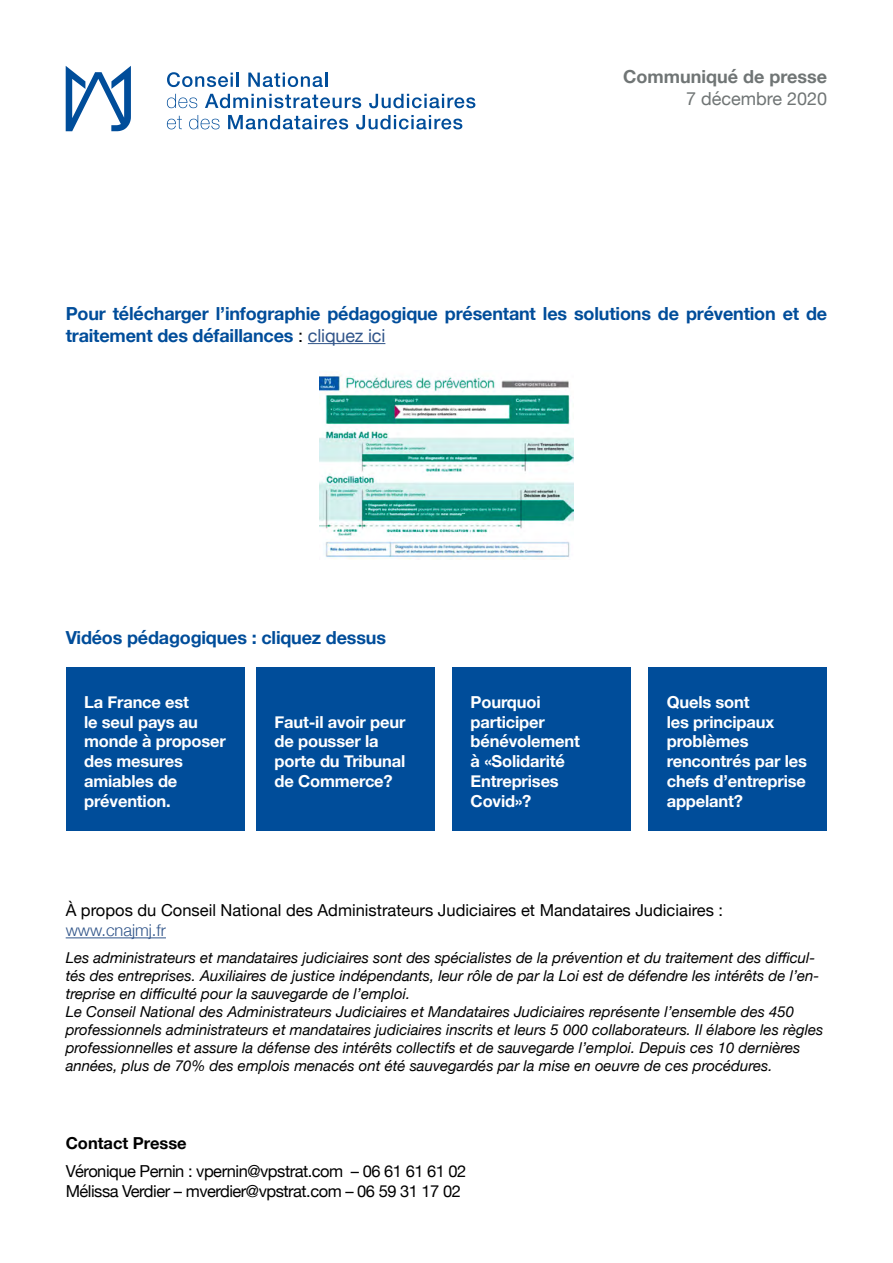
<style>
.page{position:relative;width:893px;height:1263px;background:#fff}
.page>*{position:absolute;margin:0;border:0;box-sizing:border-box;transform-origin:0 0}
.Texte_courant{font:700 18px/21.6px "Helvetica Neue";letter-spacing:-.01em;color:#004d9a}
.Texte_courant-2{font:700 18px "Helvetica Neue";color:#707575}
.Texte_courant-3{font:18px "Helvetica Neue";color:#707575}
.Texte_courant-4{font:700 16.5px/19.8px "Helvetica Neue";letter-spacing:-.01em;color:#fff}
.Texte_courant-5{font:16.5px "Helvetica Neue";letter-spacing:-.02em;color:#000}
.Texte_courant-6{font:16.5px "Helvetica Neue";color:#000}
.Texte_courant-7{font:700 16.5px "Helvetica Neue";color:#000}
.Texte_courant-8{font:300 16.5px "Helvetica Neue";color:#31558a}
.Texte_courant-9{font:italic 15px/18px "Helvetica Neue";color:#000}
.s1{font-weight:400;color:#000}
.s2{font-weight:400;color:#31558a}
</style>
<div class="page">
<svg style="left:66px;top:66px;width:65px;height:65px"></svg>
<svg style="left:167px;top:72px;width:71px;height:15px"></svg>
<svg style="left:248px;top:73px;width:79px;height:14px"></svg>
<svg style="left:167px;top:94px;width:30px;height:14px"></svg>
<svg style="left:205px;top:94px;width:156px;height:14px"></svg>
<svg style="left:369px;top:94px;width:106px;height:14px"></svg>
<svg style="left:167px;top:116px;width:15px;height:13px"></svg>
<svg style="left:189px;top:115px;width:31px;height:14px"></svg>
<svg style="left:228px;top:115px;width:120px;height:14px"></svg>
<svg style="left:356px;top:115px;width:106px;height:14px"></svg>
<hr style="left:66px;top:937px;width:100px;height:1px;background:#31558a">
<hr style="left:308px;top:343px;width:77px;height:1px;background:#31558a">
<img style="left:319px;top:374px;width:254px;height:185px">
<div style="left:66px;top:668px;width:179px;height:163px;background:#004d9a"></div>
<div style="left:256px;top:668px;width:179px;height:163px;background:#004d9a"></div>
<div style="left:452px;top:668px;width:179px;height:163px;background:#004d9a"></div>
<div style="left:648px;top:668px;width:179px;height:163px;background:#004d9a"></div>
<p class="Texte_courant-2" style="left:623px;top:63px;width:205px">Communiqué de presse</p>
<p class="Texte_courant-3" style="left:686px;top:86px;width:143px">7 décembre 2020</p>
<p class="Texte_courant" style="left:66px;top:303px;width:763px">Pour télécharger l’infographie pédagogique présentant les solutions de prévention et de traitement des défaillances <span class="s1">:</span> <span class="s2">cliquez ici</span></p>
<p class="Texte_courant" style="left:66px;top:627px;width:322px">Vidéos pédagogiques : cliquez dessus</p>
<p class="Texte_courant-4" style="left:84px;top:692px;width:143px">La France est<br>le seul pays au monde à proposer des mesures amiables de prévention.</p>
<p class="Texte_courant-4" style="left:275px;top:712px;width:133px">Faut-il avoir peur de pousser la porte du Tribunal de Commerce?</p>
<p class="Texte_courant-4" style="left:471px;top:692px;width:111px">Pourquoi participer bénévolement à «Solidarité<br>Entreprises<br>Covid»?</p>
<p class="Texte_courant-4" style="left:667px;top:692px;width:142px">Quels sont<br>les principaux problèmes rencontrés par les chefs d’entreprise appelant?</p>
<p class="Texte_courant-6" style="left:66px;top:899px;width:659px">À propos du Conseil National des Administrateurs Judiciaires et Mandataires Judiciaires :</p>
<p class="Texte_courant-8" style="left:66px;top:917px;width:102px">www.cnajmj.fr</p>
<p class="Texte_courant-9" style="left:66px;top:949px;width:755px">Les administrateurs et mandataires judiciaires sont des spécialistes de la prévention et du traitement des difficul&shy;tés des entreprises. Auxiliaires de justice indépendants, leur rôle de par la Loi est de défendre les intérêts de l’en&shy;treprise en difficulté pour la sauvegarde de l’emploi.</p>
<p class="Texte_courant-9" style="left:66px;top:1003px;width:759px">Le Conseil National des Administrateurs Judiciaires et Mandataires Judiciaires représente l’ensemble des 450 professionnels administrateurs et mandataires judiciaires inscrits et leurs 5 000 collaborateurs. Il élabore les règles professionnelles et assure la défense des intérêts collectifs et de sauvegarde l’emploi. Depuis ces 10 dernières années, plus de 70% des emplois menacés ont été sauvegardés par la mise en oeuvre de ces procédures.</p>
<p class="Texte_courant-7" style="left:66px;top:1130px;width:123px">Contact Presse</p>
<p class="Texte_courant-5" style="left:66px;top:1160px;width:402px">Véronique Pernin : vpernin@vpstrat.com – 06 61 61 61 02</p>
<p class="Texte_courant-5" style="left:66px;top:1179px;width:397px">Mélissa Verdier – mverdier@vpstrat.com – 06 59 31 17 02</p>
</div>
